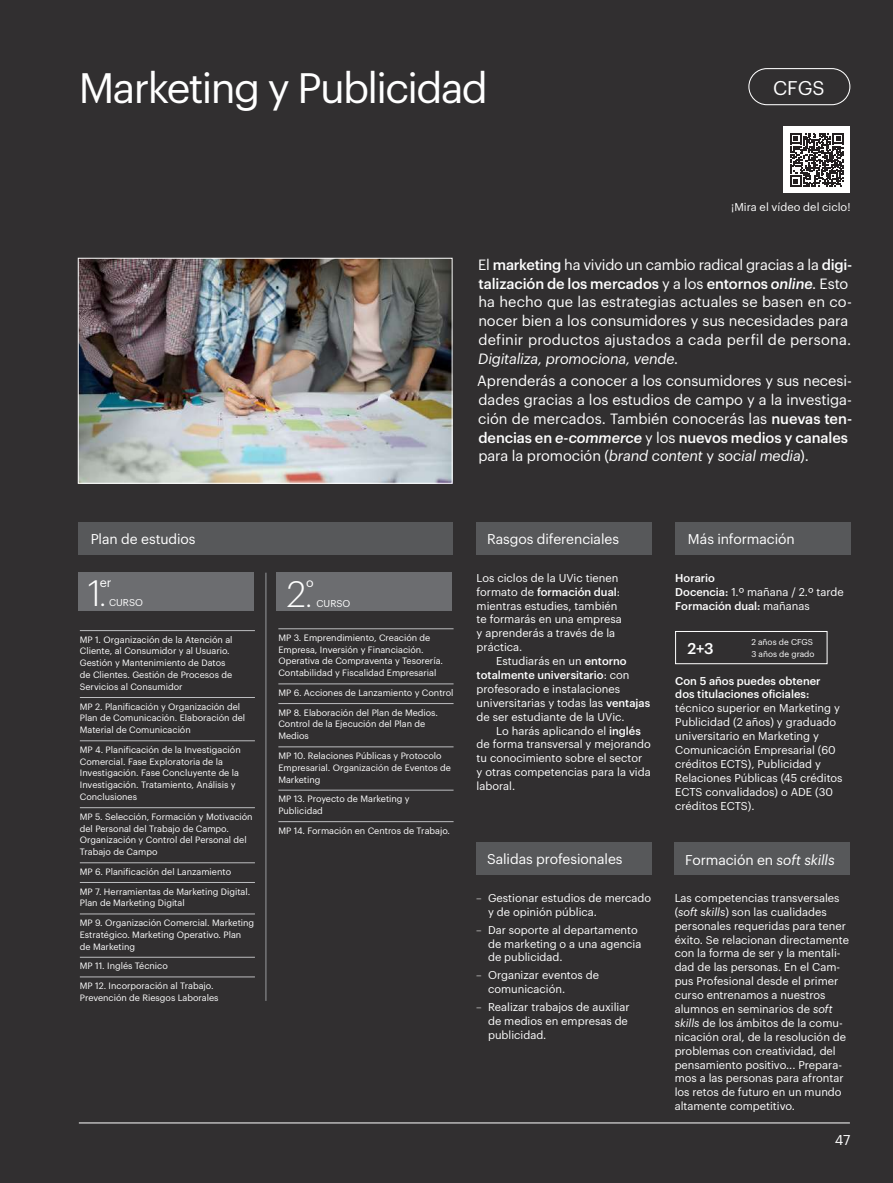
<style>
.page{position:relative;width:893px;height:1183px;background:#fff}
.page>*{position:absolute;margin:0;border:0;box-sizing:border-box;transform-origin:0 0}
.t1{font:41.7px "Graphik";letter-spacing:-.04em;color:#fff}
.t2{font:300 36px "Graphik";color:#fff}
.t3{font:19.5px "Graphik";color:#fff}
.t4{font:500 15.3px "Graphik";color:#fff}
.t5{font:14.55px/18.8px "Graphik";color:#fff}
.t6{font:italic 14.55px "Graphik";letter-spacing:-.01em;color:#fff}
.t7{font:13.95px "Graphik";letter-spacing:-.005em;color:#fff}
.t8{font:12.45px "Graphik";color:#fff}
.t9{font:11.1px/14px "Graphik";color:#fff}
.t10{font:500 11.1px/14px "Graphik";color:#fff}
.t11{font:9.75px "Graphik";color:#fff}
.t12{font:9px/11.9px "Graphik";color:#fff}
.t13{font:8.4px/11.1px "Graphik";color:#fff}
.s1{font-weight:500}
.s2{font-weight:500;font-style:italic}
.s3{font-style:italic}
.s4{font-size:31.95px}
.s5{font-weight:400}
.s6{font-weight:300}
</style>
<div class="page">
<div style="left:0;top:0;width:893px;height:1182px;background:#312f30"></div>
<img style="left:80px;top:260px;width:370px;height:221px">
<div style="left:78px;top:258px;width:374px;height:225px;border:1px solid #fff"></div>
<div style="left:748px;top:68px;width:102px;height:37px;border:1px solid #fff;border-radius:18px"></div>
<div style="left:79px;top:521px;width:374px;height:33px;background:#57585a"></div>
<div style="left:675px;top:521px;width:175px;height:33px;background:#57585a"></div>
<div style="left:476px;top:521px;width:176px;height:33px;background:#57585a"></div>
<div style="left:674px;top:842px;width:176px;height:32px;background:#57585a"></div>
<div style="left:476px;top:842px;width:175px;height:32px;background:#57585a"></div>
<hr style="left:80px;top:630px;width:175px;height:1px;background:#bcbdc0">
<hr style="left:80px;top:697px;width:175px;height:1px;background:#bcbdc0">
<hr style="left:80px;top:740px;width:175px;height:1px;background:#bcbdc0">
<hr style="left:80px;top:807px;width:175px;height:1px;background:#bcbdc0">
<hr style="left:80px;top:862px;width:175px;height:1px;background:#bcbdc0">
<hr style="left:80px;top:882px;width:175px;height:1px;background:#bcbdc0">
<hr style="left:80px;top:913px;width:175px;height:1px;background:#bcbdc0">
<hr style="left:80px;top:956px;width:175px;height:1px;background:#bcbdc0">
<hr style="left:80px;top:976px;width:175px;height:1px;background:#bcbdc0">
<hr style="left:278px;top:628px;width:176px;height:1px;background:#bcbdc0">
<hr style="left:278px;top:683px;width:176px;height:1px;background:#bcbdc0">
<hr style="left:278px;top:703px;width:176px;height:1px;background:#bcbdc0">
<hr style="left:278px;top:746px;width:176px;height:1px;background:#bcbdc0">
<hr style="left:278px;top:789px;width:176px;height:1px;background:#bcbdc0">
<hr style="left:278px;top:821px;width:176px;height:1px;background:#bcbdc0">
<hr style="left:266px;top:572px;width:1px;height:428px;background:#999b9e">
<div style="left:675px;top:631px;width:152px;height:32px;border:1px solid #fff"></div>
<div style="left:783px;top:126px;width:67px;height:67px;background:#fff"></div>
<svg style="left:790px;top:133px;width:54px;height:54px"></svg>
<hr style="left:79px;top:1122px;width:771px;height:1px;background:#fff">
<div style="left:78px;top:572px;width:175px;height:38px;background:#6c6d70"></div>
<div style="left:277px;top:572px;width:175px;height:38px;background:#6c6d70"></div>
<h1 class="t1" style="left:79px;top:56px;width:410px">Marketing y Publicidad</h1>
<h3 class="t3" style="left:773px;top:73px;width:53px">CFGS</h3>
<p class="t9" style="left:731px;top:198px;width:121px">¡Mira el vídeo del ciclo!</p>
<p class="t5" style="left:478px;top:254px;width:375px">El <span class="s1">marketing</span> ha vivido un cambio radical gracias a la <span class="s1">digi&shy;talización de los mercados</span> y a los <span class="s1">entornos</span> <span class="s2">online</span>. Esto ha hecho que las estrategias actuales se basen en co&shy;nocer bien a los consumidores y sus necesidades para definir productos ajustados a cada perfil de persona.</p>
<h3 class="t6" style="left:478px;top:347px;width:202px">Digitaliza, promociona, vende.</h3>
<p class="t5" style="left:477px;top:370px;width:376px">Aprenderás a conocer a los consumidores y sus necesi&shy;dades gracias a los estudios de campo y a la investiga&shy;ción de mercados. También conocerás las <span class="s1">nuevas ten&shy;dencias en</span> <span class="s2">e-commerce</span> y los <span class="s1">nuevos medios y canales </span>para la promoción (<span class="s3">brand content</span> y <span class="s3">social media</span>).</p>
<p class="t7" style="left:91px;top:528px;width:106px">Plan de estudios</p>
<p class="t7" style="left:487px;top:528px;width:133px">Rasgos diferenciales</p>
<p class="t7" style="left:688px;top:528px;width:108px">Más información</p>
<h2 class="t2" style="left:88px;top:566px;width:20px">1<span class="s4">.</span></h2>
<p class="t8" style="left:100px;top:573px;width:13px">er</p>
<p class="t11" style="left:109px;top:594px;width:35px">CURSO</p>
<p class="t12" style="left:80px;top:632px;width:154px">MP 1. Organización de la Atención al Cliente, al Consumidor y al Usuario.<br>Gestión y Mantenimiento de Datos de Clientes. Gestión de Procesos de Servicios al Consumidor</p>
<p class="t12" style="left:80px;top:699px;width:167px">MP 2. Planificación y Organización del<br>Plan de Comunicación. Elaboración del<br>Material de Comunicación</p>
<p class="t12" style="left:80px;top:742px;width:162px">MP 4. Planificación de la Investigación Comercial. Fase Exploratoria de la Investigación. Fase Concluyente de la Investigación. Tratamiento, Análisis y Conclusiones</p>
<p class="t12" style="left:80px;top:809px;width:174px">MP 5. Selección, Formación y Motivación del Personal del Trabajo de Campo.<br>Organización y Control del Personal del<br>Trabajo de Campo</p>
<p class="t12" style="left:80px;top:860px;width:172px;line-height:19.6px">MP 6. Planificación del Lanzamiento<br>MP 7. Herramientas de Marketing Digital.</p>
<p class="t12" style="left:80px;top:892px;width:176px;line-height:19.6px">Plan de Marketing Digital<br>MP 9. Organización Comercial. Marketing</p>
<p class="t12" style="left:80px;top:927px;width:163px">Estratégico. Marketing Operativo. Plan de Marketing</p>
<p class="t12" style="left:80px;top:955px;width:135px;line-height:19.6px">MP 11. Inglés Técnico<br>MP 12. Incorporación al Trabajo.</p>
<p class="t12" style="left:80px;top:990px;width:140px">Prevención de Riesgos Laborales</p>
<h2 class="t2" style="left:287px;top:567px;width:27px">2<span class="s4">.</span></h2>
<p class="t8" style="left:306px;top:573px;width:9px">o</p>
<p class="t11" style="left:316px;top:595px;width:35px">CURSO</p>
<p class="t12" style="left:278px;top:630px;width:166px">MP 3. Emprendimiento, Creación de Empresa, Inversión y Financiación.<br>Operativa de Compraventa y Tesorería.<br>Contabilidad y Fiscalidad Empresarial</p>
<p class="t12" style="left:278px;top:682px;width:177px;line-height:19.6px">MP 6. Acciones de Lanzamiento y Control<br>MP 8. Elaboración del Plan de Medios.</p>
<p class="t12" style="left:278px;top:717px;width:148px">Control de la Ejecución del Plan de<br>Medios</p>
<p class="t12" style="left:278px;top:748px;width:174px">MP 10. Relaciones Públicas y Protocolo<br>Empresarial. Organización de Eventos de<br>Marketing</p>
<p class="t12" style="left:278px;top:792px;width:133px">MP 13. Proyecto de Marketing y<br>Publicidad</p>
<p class="t12" style="left:278px;top:823px;width:173px">MP 14. Formación en Centros de Trabajo.</p>
<p class="t9" style="left:477px;top:569px;width:147px">Los ciclos de la UVic tienen formato de <span class="s1">formación dual</span>: mientras estudies, también te formarás en una empresa y aprenderás a través de la práctica.</p>
<p class="t9" style="left:477px;top:653px;width:175px;text-indent:20px">Estudiarás en un <span class="s1">entorno totalmente universitario</span>: con profesorado e instalaciones universitarias y todas las <span class="s1">ventajas </span>de ser estudiante de la UVic.</p>
<p class="t9" style="left:477px;top:722px;width:176px;text-indent:20px">Lo harás aplicando el <span class="s1">inglés </span>de forma transversal y mejorando tu conocimiento sobre el sector y otras competencias para la vida laboral.</p>
<p class="t10" style="left:675px;top:569px;width:170px">Horario<br>Docencia: <span class="s5">1.º mañana / 2.º tarde<br></span>Formación dual: <span class="s5">mañanas</span></p>
<h3 class="t4" style="left:687px;top:636px;width:28px">2+3</h3>
<p class="t13" style="left:751px;top:636px;width:65px">2 años de CFGS<br>3 años de grado</p>
<p class="t10" style="left:675px;top:672px;width:147px">Con 5 años puedes obtener dos titulaciones oficiales:</p>
<p class="t9" style="left:675px;top:700px;width:169px">técnico superior en Marketing y<br>Publicidad (2 años) y graduado universitario en Marketing y<br>Comunicación Empresarial (60 créditos ECTS), Publicidad y<br>Relaciones Públicas (45 créditos<br>ECTS convalidados) o ADE (30 créditos ECTS).</p>
<p class="t7" style="left:487px;top:848px;width:137px">Salidas profesionales</p>
<p class="t7" style="left:685px;top:848px;width:151px">Formación en <span class="s3">soft skills</span></p>
<p class="t9" style="left:488px;top:889px;width:165px;text-indent:-12px"><span class="s6">–</span> Gestionar estudios de mercado y de opinión pública.</p>
<p class="t9" style="left:488px;top:921px;width:155px;text-indent:-12px"><span class="s6">–</span> Dar soporte al departamento de marketing o a una agencia de publicidad.</p>
<p class="t9" style="left:488px;top:967px;width:113px;text-indent:-12px"><span class="s6">–</span> Organizar eventos de comunicación.</p>
<p class="t9" style="left:488px;top:998px;width:143px;text-indent:-12px"><span class="s6">–</span> Realizar trabajos de auxiliar de medios en empresas de publicidad.</p>
<p class="t9" style="left:675px;top:889px;width:176px">Las competencias transversales (<span class="s3">soft skills</span>) son las cualidades personales requeridas para tener éxito. Se relacionan directamente con la forma de ser y la mentali&shy;dad de las personas. En el Cam&shy;pus Profesional desde el primer curso entrenamos a nuestros alumnos en seminarios de <span class="s3">soft skills</span> de los ámbitos de la comu&shy;nicación oral, de la resolución de problemas con creatividad, del pensamiento positivo... Prepara&shy;mos a las personas para afrontar los retos de futuro en un mundo altamente competitivo.</p>
<p class="t7" style="left:835px;top:1128px;width:17px">47</p>
</div>
